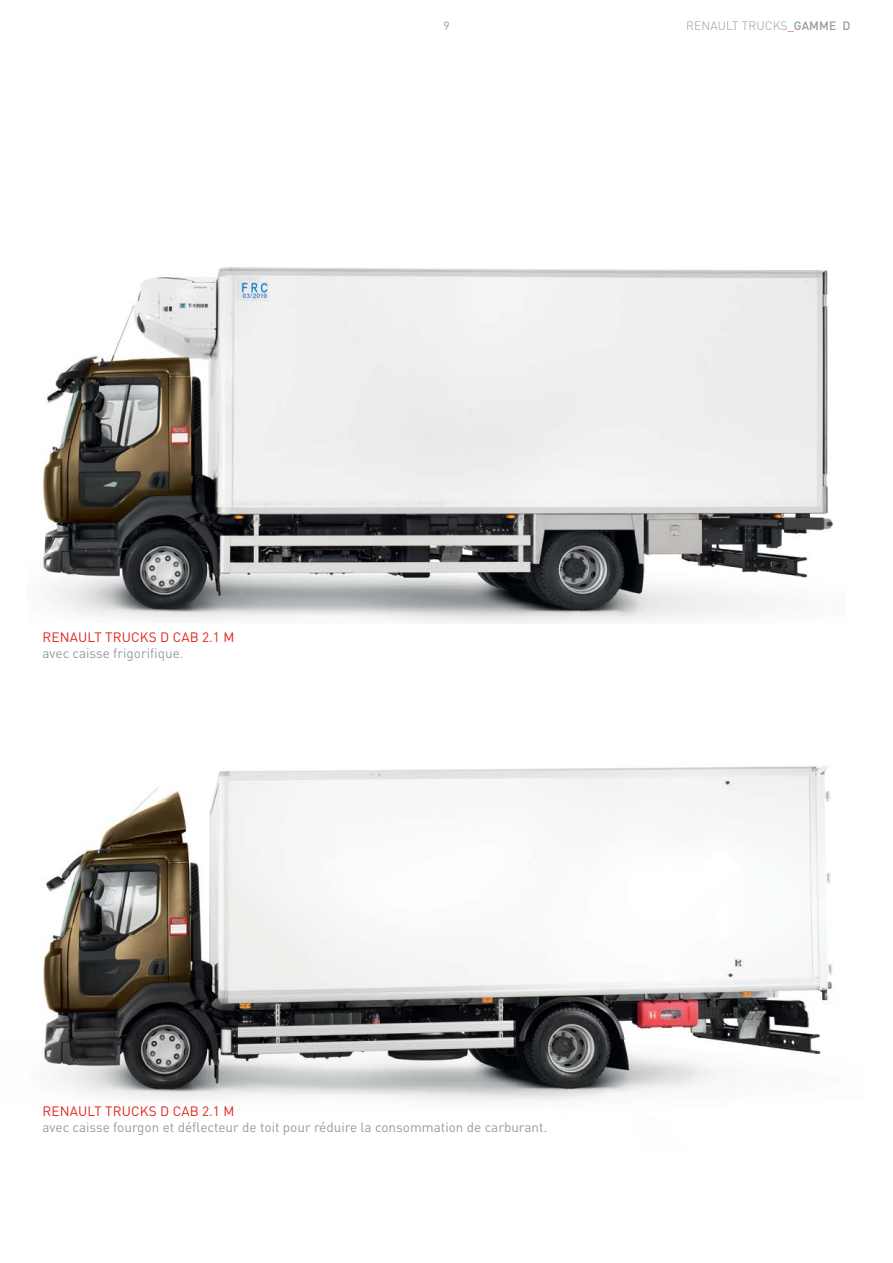
<style>
.page{position:relative;width:893px;height:1263px;background:#fff}
.page>*{position:absolute;margin:0;border:0;box-sizing:border-box;transform-origin:0 0}
.t1{font:13.5px "DIN Pro";color:#949ca1}
.t2{font:13.5px "DIN Pro";letter-spacing:.01em;color:#e2231a}
.t3{font:300 12px "DIN Pro";letter-spacing:.01em;color:#949ca1}
.t4{font:12px "DIN Pro";color:#949ca1}
.t5{font:500 12px "DIN Pro";color:#949ca1}
.s1{color:#e2231a}
.s2{font-weight:500}
</style>
<div class="page">
<img style="left:42px;top:267px;width:791px;height:357px">
<img style="left:43px;top:766px;width:790px;height:336px">
<p class="t4" style="left:443px;top:18px;width:8px">9</p>
<p class="t3" style="left:686px;top:18px;width:131px">RENAULT TR UCKS<span class="s1">_</span><span class="s2">GAMME</span></p>
<p class="t5" style="left:842px;top:18px;width:9px">D</p>
<p class="t2" style="left:43px;top:628px;width:193px">Renault Trucks D cab 2.1 m</p>
<p class="t1" style="left:43px;top:644px;width:143px">avec caisse frigorifique.</p>
<p class="t2" style="left:43px;top:1102px;width:193px">Renault Trucks D cab 2.1 m</p>
<p class="t1" style="left:43px;top:1118px;width:506px">avec caisse fourgon et déflecteur de toit pour réduire la consommation de carburant.</p>
</div>
